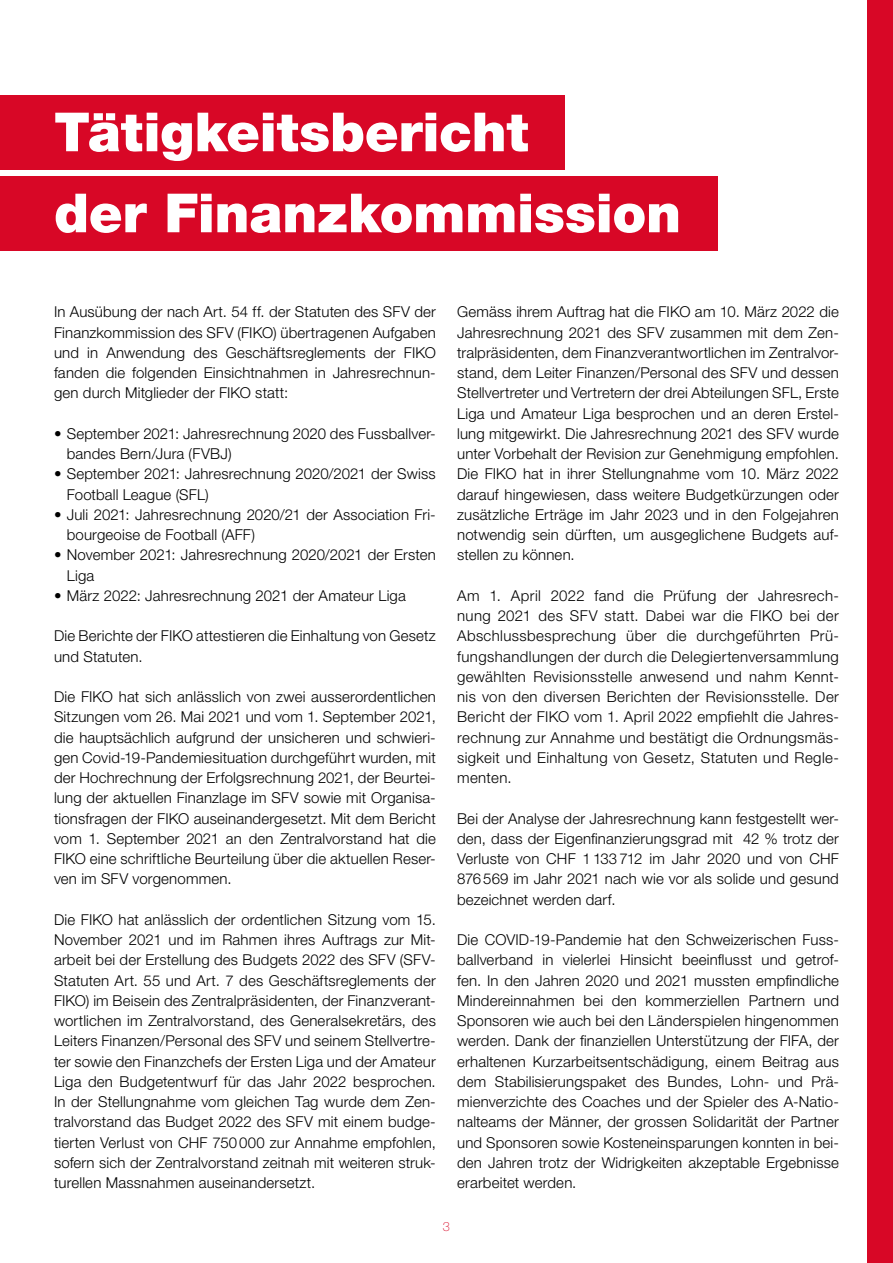
<style>
.page{position:relative;width:893px;height:1263px;background:#fff}
.page>*{position:absolute;margin:0;border:0;box-sizing:border-box;transform-origin:0 0}
.t1{font:900 54px/81px "Helvetica Neue LT Std";letter-spacing:-.005em;color:#fff}
.t2{font:300 15px/20.2px "Helvetica Neue LT Std";letter-spacing:.01em;color:#000;text-align:justify}
.t3{font:100 12.75px "Helvetica Neue LT Std";color:#d80726}
</style>
<div class="page">
<div style="left:0;top:95px;width:564px;height:75px;background:#d80726"></div>
<div style="left:0;top:176px;width:717px;height:75px;background:#d80726"></div>
<hr style="left:0;top:0;width:1px;height:1263px;background:#d80726">
<div style="left:867px;top:0;width:26px;height:1263px;background:#d80726"></div>
<h1 class="t1" style="left:54px;top:91px;width:628px">Tätigkeitsbericht<br>der Finanzkommission</h1>
<p class="t2" style="left:54px;top:301px;width:383px">In Ausübung der nach Art. 54 ff. der Statuten des SFV der Finanzkommission des SFV (FIKO) übertragenen Aufgaben und in Anwendung des Geschäftsreglements der FIKO fanden die folgenden Einsichtnahmen in Jahresrechnun&shy;gen durch Mitglieder der FIKO statt:</p>
<p class="t2" style="left:67px;top:423px;width:371px;text-indent:-13px">• September 2021: Jahresrechnung 2020 des Fussballver&shy;bandes Bern/Jura (FVBJ)</p>
<p class="t2" style="left:67px;top:463px;width:371px;text-indent:-13px">• September 2021: Jahresrechnung 2020/2021 der Swiss<br>Football League (SFL)</p>
<p class="t2" style="left:67px;top:504px;width:371px;text-indent:-13px">• Juli 2021: Jahresrechnung 2020/21 der Association Fri&shy;bourgeoise de Football (AFF)</p>
<p class="t2" style="left:67px;top:544px;width:371px;text-indent:-13px">• November 2021: Jahresrechnung 2020/2021 der Ersten<br>Liga</p>
<p class="t2" style="left:54px;top:585px;width:353px">• März 2022: Jahresrechnung 2021 der Amateur Liga</p>
<p class="t2" style="left:54px;top:625px;width:383px">Die Berichte der FIKO attestieren die Einhaltung von Gesetz und Statuten.</p>
<p class="t2" style="left:54px;top:686px;width:383px">Die FIKO hat sich anlässlich von zwei ausserordentlichen Sitzungen vom 26. Mai 2021 und vom 1. September 2021, die hauptsächlich aufgrund der unsicheren und schwieri&shy;gen Covid-19-Pandemiesituation durchgeführt wurden, mit der Hochrechnung der Erfolgsrechnung 2021, der Beurtei&shy;lung der aktuellen Finanzlage im SFV sowie mit Organisa&shy;tionsfragen der FIKO auseinandergesetzt. Mit dem Bericht vom 1. September 2021 an den Zentralvorstand hat die FIKO eine schriftliche Beurteilung über die aktuellen Reser&shy;ven im SFV vorgenommen.</p>
<p class="t2" style="left:54px;top:909px;width:383px">Die FIKO hat anlässlich der ordentlichen Sitzung vom 15.<br>November 2021 und im Rahmen ihres Auftrags zur Mit&shy;arbeit bei der Erstellung des Budgets 2022 des SFV (SFV-Statuten Art. 55 und Art. 7 des Geschäftsreglements der FIKO) im Beisein des Zentralpräsidenten, der Finanzverant&shy;wortlichen im Zentralvorstand, des Generalsekretärs, des Leiters Finanzen/Personal des SFV und seinem Stellvertre&shy;ter sowie den Finanzchefs der Ersten Liga und der Amateur Liga den Budgetentwurf für das Jahr 2022 besprochen.<br>In der Stellungnahme vom gleichen Tag wurde dem Zen&shy;tralvorstand das Budget 2022 des SFV mit einem budge&shy;tierten Verlust von CHF 750000 zur Annahme empfohlen, sofern sich der Zentralvorstand zeitnah mit weiteren struk&shy;turellen Massnahmen auseinandersetzt.</p>
<p class="t2" style="left:457px;top:301px;width:383px;text-align:left">Gemäss ihrem Auftrag hat die FIKO am 10. März 2022 die Jahresrechnung 2021 des SFV zusammen mit dem Zen&shy;tralpräsidenten, dem Finanzverantwortlichen im Zentralvor&shy;stand, dem Leiter Finanzen/Personal des SFV und dessen Stellvertreter und Vertretern der drei Abteilungen SFL, Erste Liga und Amateur Liga besprochen und an deren Erstel&shy;lung mitgewirkt. Die Jahresrechnung 2021 des SFV wurde unter Vorbehalt der Revision zur Genehmigung empfohlen.<br>Die FIKO hat in ihrer Stellungnahme vom 10. März 2022 darauf hingewiesen, dass weitere Budgetkürzungen oder zusätzliche Erträge im Jahr 2023 und in den Folgejahren notwendig sein dürften, um ausgeglichene Budgets auf&shy;stellen zu können.</p>
<p class="t2" style="left:457px;top:585px;width:383px">Am 1. April 2022 fand die Prüfung der Jahresrech&shy;nung 2021 des SFV statt. Dabei war die FIKO bei der Abschlussbesprechung über die durchgeführten Prü&shy;fungshandlungen der durch die Delegiertenversammlung gewählten Revisionsstelle anwesend und nahm Kennt&shy;nis von den diversen Berichten der Revisionsstelle. Der Bericht der FIKO vom 1. April 2022 empfiehlt die Jahres&shy;rechnung zur Annahme und bestätigt die Ordnungsmäs&shy;sigkeit und Einhaltung von Gesetz, Statuten und Regle&shy;menten.</p>
<p class="t2" style="left:457px;top:808px;width:383px">Bei der Analyse der Jahresrechnung kann festgestellt wer&shy;den, dass der Eigenfinanzierungsgrad mit 42 % trotz der Verluste von CHF 1133712 im Jahr 2020 und von CHF 876569 im Jahr 2021 nach wie vor als solide und gesund bezeichnet werden darf.</p>
<p class="t2" style="left:457px;top:929px;width:383px">Die COVID-19-Pandemie hat den Schweizerischen Fuss&shy;ballverband in vielerlei Hinsicht beeinflusst und getrof&shy;fen. In den Jahren 2020 und 2021 mussten empfindliche Mindereinnahmen bei den kommerziellen Partnern und Sponsoren wie auch bei den Länderspielen hingenommen werden. Dank der finanziellen Unterstützung der FIFA, der erhaltenen Kurzarbeitsentschädigung, einem Beitrag aus dem Stabilisierungspaket des Bundes, Lohn- und Prä&shy;mienverzichte des Coaches und der Spieler des A-Natio&shy;nalteams der Männer, der grossen Solidarität der Partner und Sponsoren sowie Kosteneinsparungen konnten in bei&shy;den Jahren trotz der Widrigkeiten akzeptable Ergebnisse erarbeitet werden.</p>
<p class="t3" style="left:443px;top:1219px;width:9px">3</p>
</div>
